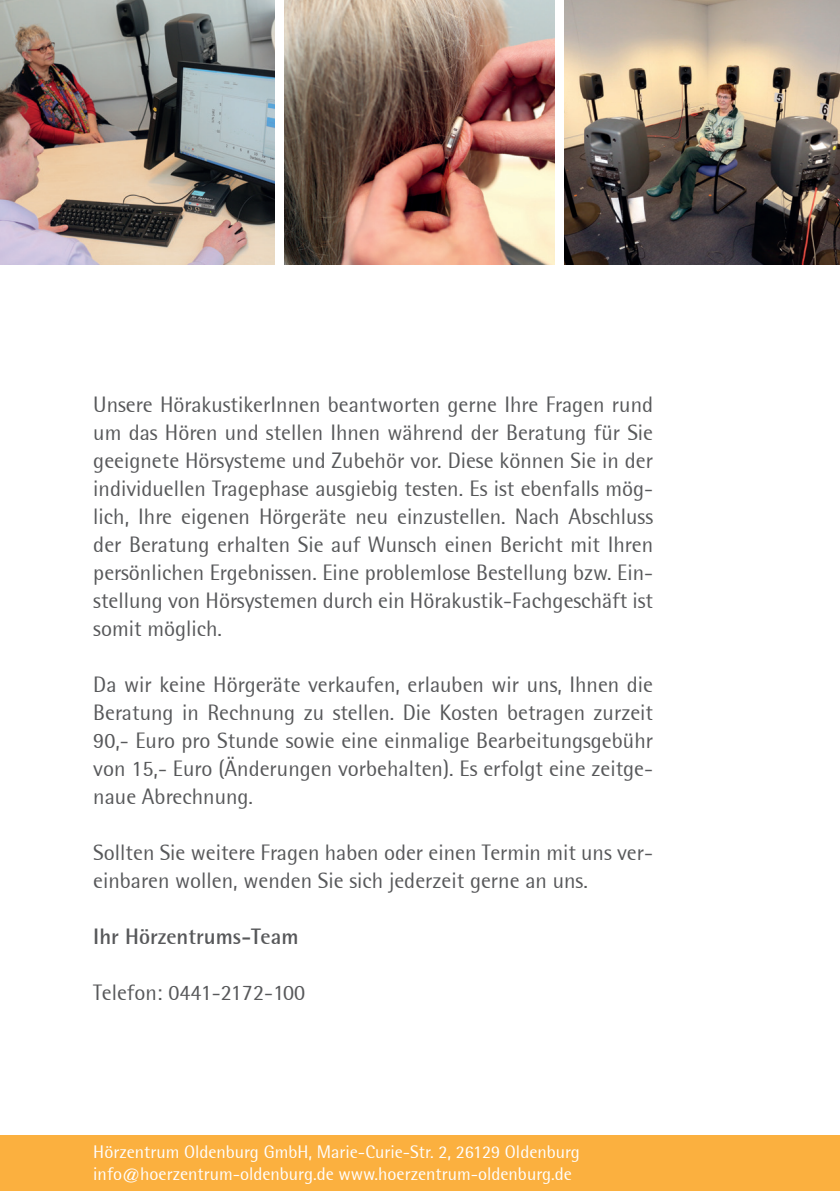
<style>
.page{position:relative;width:840px;height:1191px;background:#fff}
.page>*{position:absolute;margin:0;border:0;box-sizing:border-box;transform-origin:0 0}
.t1{font:22px/28px "Rotis Semi Sans";color:#57585a;text-align:justify}
.t2{font:700 22px "Rotis Semi Sans";color:#57585a}
.t3{font:18px "Rotis Semi Sans";color:#fff}
</style>
<div class="page">
<img style="left:0;top:0;width:839px;height:265px">
<div style="left:0;top:1135px;width:839px;height:56px;background:#fbb03f"></div>
<div style="left:275px;top:0;width:9px;height:272px;background:#fff"></div>
<div style="left:555px;top:0;width:8px;height:276px;background:#fff"></div>
<p class="t1" style="left:93px;top:390px;width:561px">Unsere HörakustikerInnen beantworten gerne Ihre Fragen rund um das Hören und stellen Ihnen während der Beratung für Sie geeignete Hörsysteme und Zubehör vor. Diese können Sie in der individuellen Tragephase ausgiebig testen. Es ist ebenfalls mög&shy;lich, Ihre eigenen Hörgeräte neu einzustellen. Nach Abschluss der Beratung erhalten Sie auf Wunsch einen Bericht mit Ihren persönlichen Ergebnissen. Eine problemlose Bestellung bzw. Ein&shy;stellung von Hörsystemen durch ein Hörakustik-Fachgeschäft ist somit möglich.</p>
<p class="t1" style="left:93px;top:670px;width:561px">Da wir keine Hörgeräte verkaufen, erlauben wir uns, Ihnen die Beratung in Rechnung zu stellen. Die Kosten betragen zurzeit 90,- Euro pro Stunde sowie eine einmalige Bearbeitungsgebühr von 15,- Euro (Änderungen vorbehalten). Es erfolgt eine zeitge&shy;naue Abrechnung.</p>
<p class="t1" style="left:93px;top:838px;width:561px">Sollten Sie weitere Fragen haben oder einen Termin mit uns ver&shy;einbaren wollen, wenden Sie sich jederzeit gerne an uns.</p>
<p class="t2" style="left:93px;top:923px;width:207px">Ihr Hörzentrums-Team</p>
<p class="t1" style="left:93px;top:978px;width:213px">Telefon: 0441-2172-100</p>
<p class="t3" style="left:93px;top:1141px;width:488px">Hörzentrum Oldenburg GmbH, Marie-Curie-Str. 2, 26129 Oldenburg</p>
<p class="t3" style="left:93px;top:1163px;width:480px">info@hoerzentrum-oldenburg.de www.hoerzentrum-oldenburg.de</p>
</div>
